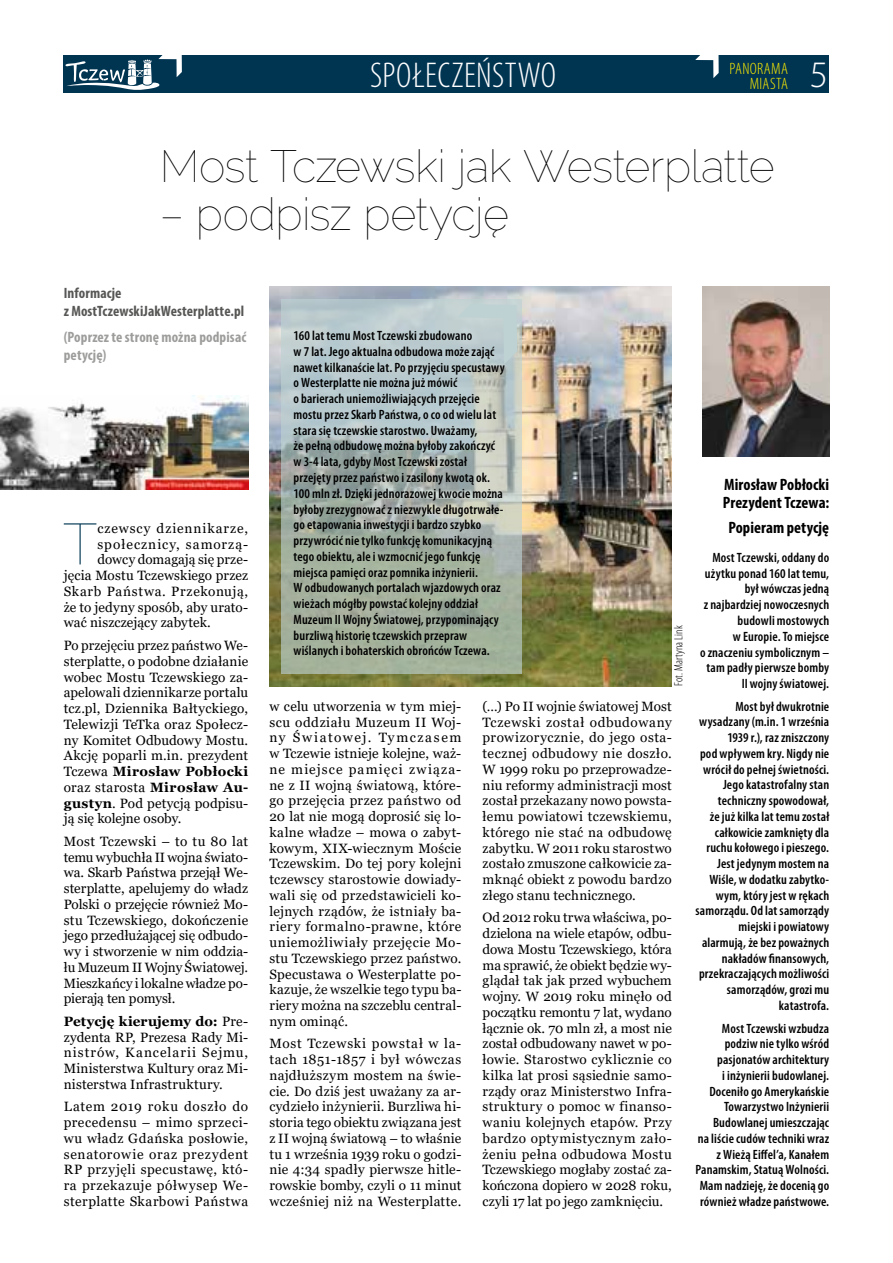
<style>
.page{position:relative;width:893px;height:1263px;background:#fff}
.page>*{position:absolute;margin:0;border:0;box-sizing:border-box;transform-origin:0 0}
.t1{font:100 57.9px "Raleway";color:#003552}
.t2{font:100 45px "Raleway";letter-spacing:-.015em;color:#000}
.t3{font:300 37.5px "Myriad Pro";color:#fff}
.t4{font:300 condensed 36px "Myriad Pro";letter-spacing:.01em;color:#fff}
.t5{font:700 condensed 16.5px/17.2px "Myriad Pro";letter-spacing:.005em;color:#000}
.t6{font:300 condensed 16.5px/15px "Myriad Pro";letter-spacing:.02em;color:#ffed00;text-align:right}
.t7{font:700 condensed 15px/18px "Myriad Pro";letter-spacing:.01em;color:#575756}
.t8{font:700 condensed 15px/18px "Myriad Pro";letter-spacing:.01em;color:#9d9d9c}
.t9{font:13.5px/15.8px "Georgia";letter-spacing:.01em;color:#000;text-align:justify}
.t10{font:600 condensed 13.5px/15.8px "Myriad Pro";letter-spacing:.01em;color:#000;text-align:right}
.t11{font:13.5px "Georgia";letter-spacing:.05em;color:#000}
.t12{font:13.5px "Georgia";letter-spacing:.07em;color:#000}
.t13{font:13.5px "Georgia";letter-spacing:.075em;color:#000}
.t14{font:300 condensed 12px "Myriad Pro";letter-spacing:.01em;color:#000}
.s1{font-weight:700}
</style>
<div class="page">
<div style="left:64px;top:56px;width:765px;height:37px;background:#003552"></div>
<svg style="left:65px;top:55px;width:117px;height:35px"></svg>
<svg style="left:695px;top:55px;width:24px;height:23px"></svg>
<img style="left:703px;top:287px;width:126px;height:170px">
<img style="left:0;top:395px;width:248px;height:95px">
<img style="left:269px;top:287px;width:403px;height:399px">
<svg style="left:281px;top:299px;width:241px;height:375px;background:#acbab1"></svg>
<svg style="left:457px;top:304px;width:60px;height:60px;background:#bdced0"></svg>
<h3 class="t4" style="left:370px;top:54px;width:187px">SPOŁECZEŃSTWO</h3>
<p class="t6" style="left:730px;top:61px;width:60px">PANORAMA<br>MIASTA</p>
<h3 class="t3" style="left:810px;top:54px;width:20px">5</h3>
<h2 class="t2" style="left:160px;top:140px;width:616px">Most Tczewski jak Westerplatte</h2>
<h2 class="t2" style="left:160px;top:188px;width:351px">– podpisz petycję</h2>
<p class="t7" style="left:64px;top:284px;width:182px">Informacje<br>z MostTczewskiJakWesterplatte.pl</p>
<p class="t8" style="left:64px;top:328px;width:184px">(Poprzez te stronę można podpisać petycję)</p>
<h1 class="t1" style="left:63px;top:510px;width:36px">T</h1>
<p class="t12" style="left:97px;top:520px;width:152px">czewscy dziennikarze,</p>
<p class="t13" style="left:97px;top:536px;width:152px">społecznicy, samorzą-</p>
<p class="t9" style="left:97px;top:552px;width:152px">dowcy domagają się prze-</p>
<p class="t9" style="left:64px;top:568px;width:186px">jęcia Mostu Tczewskiego przez</p>
<p class="t11" style="left:64px;top:583px;width:186px">Skarb Państwa. Przekonują,</p>
<p class="t9" style="left:64px;top:599px;width:186px">że to jedyny sposób, aby urato-</p>
<p class="t9" style="left:64px;top:615px;width:149px">wać niszczejący zabytek.</p>
<p class="t9" style="left:64px;top:638px;width:186px">Po przejęciu przez państwo We&shy;sterplatte, o podobne działanie wobec Mostu Tczewskiego za&shy;apelowali dziennikarze portalu tcz.pl, Dziennika Bałtyckiego, Telewizji TeTka oraz Społecz&shy;ny Komitet Odbudowy Mostu.<br>Akcję poparli m.in. prezydent Tczewa <span class="s1">Mirosław Pobłocki </span>oraz starosta <span class="s1">Mirosław Au&shy;gustyn</span>. Pod petycją podpisu&shy;ją się kolejne osoby.</p>
<p class="t9" style="left:64px;top:833px;width:186px">Most Tczewski – to tu 80 lat temu wybuchła II wojna świato&shy;wa. Skarb Państwa przejął We&shy;sterplatte, apelujemy do władz Polski o przejęcie również Mo&shy;stu Tczewskiego, dokończenie jego przedłużającej się odbudo&shy;wy i stworzenie w nim oddzia&shy;łu Muzeum II Wojny Światowej.<br>Mieszkańcy i lokalne władze po&shy;pierają ten pomysł.</p>
<p class="t9" style="left:64px;top:1014px;width:186px"><span class="s1">Petycję kierujemy do:</span> Pre&shy;zydenta RP, Prezesa Rady Mi&shy;nistrów, Kancelarii Sejmu, Ministerstwa Kultury oraz Mi&shy;nisterstwa Infrastruktury.</p>
<p class="t9" style="left:64px;top:1099px;width:186px">Latem 2019 roku doszło do precedensu – mimo sprzeci&shy;wu władz Gdańska posłowie, senatorowie oraz prezydent RP przyjęli specustawę, któ&shy;ra przekazuje półwysep We&shy;sterplatte Skarbowi Państwa</p>
<p class="t10" style="left:294px;top:328px;width:213px;text-align:left">160 lat temu Most Tczewski zbudowano<br>w 7 lat. Jego aktualna odbudowa może zająć nawet kilkanaście lat. Po przyjęciu specustawy o Westerplatte nie można już mówić<br>o barierach uniemożliwiających przejęcie mostu przez Skarb Państwa, o co od wielu lat stara się tczewskie starostwo. Uważamy,<br>że pełną odbudowę można byłoby zakończyć w 3-4 lata, gdyby Most Tczewski został przejęty przez państwo i zasilony kwotą ok.<br>100 mln zł. Dzięki jednorazowej kwocie można byłoby zrezygnować z niezwykle długotrwałe&shy;go etapowania inwestycji i bardzo szybko przywrócić nie tylko funkcję komunikacyjną tego obiektu, ale i wzmocnić jego funkcję miejsca pamięci oraz pomnika inżynierii.<br>W odbudowanych portalach wjazdowych oraz wieżach mógłby powstać kolejny oddział Muzeum II Wojny Światowej, przypominający burzliwą historię tczewskich przepraw wiślanych i bohaterskich obrońców Tczewa.</p>
<p class="t14" style="left:671px;top:686px;width:62px;rotate:-90deg">Fot. Martyna Link</p>
<p class="t9" style="left:269px;top:699px;width:193px">w celu utworzenia w tym miej&shy;scu oddziału Muzeum II Woj&shy;ny Światowej. Tymczasem w Tczewie istnieje kolejne, waż&shy;ne miejsce pamięci związa&shy;ne z II wojną światową, które&shy;go przejęcia przez państwo od 20 lat nie mogą doprosić się lo&shy;kalne władze – mowa o zabyt&shy;kowym, XIX-wiecznym Moście Tczewskim. Do tej pory kolejni tczewscy starostowie dowiady&shy;wali się od przedstawicieli ko&shy;lejnych rządów, że istniały ba&shy;riery formalno-prawne, które uniemożliwiały przejęcie Mo&shy;stu Tczewskiego przez państwo.<br>Specustawa o Westerplatte po&shy;kazuje, że wszelkie tego typu ba&shy;riery można na szczeblu central&shy;nym ominąć.</p>
<p class="t9" style="left:269px;top:1036px;width:193px">Most Tczewski powstał w la&shy;tach 1851-1857 i był wówczas najdłuższym mostem na świe&shy;cie. Do dziś jest uważany za ar&shy;cydzieło inżynierii. Burzliwa hi&shy;storia tego obiektu związana jest z II wojną światową – to właśnie tu 1 września 1939 roku o godzi&shy;nie 4:34 spadły pierwsze hitle&shy;rowskie bomby, czyli o 11 minut wcześniej niż na Westerplatte.</p>
<p class="t9" style="left:483px;top:699px;width:191px">(…) Po II wojnie światowej Most Tczewski został odbudowany prowizorycznie, do jego osta&shy;tecznej odbudowy nie doszło.<br>W 1999 roku po przeprowadze&shy;niu reformy administracji most został przekazany nowo powsta&shy;łemu powiatowi tczewskiemu, którego nie stać na odbudowę zabytku. W 2011 roku starostwo zostało zmuszone całkowicie za&shy;mknąć obiekt z powodu bardzo złego stanu technicznego.</p>
<p class="t9" style="left:483px;top:910px;width:191px">Od 2012 roku trwa właściwa, po&shy;dzielona na wiele etapów, odbu&shy;dowa Mostu Tczewskiego, która ma sprawić, że obiekt będzie wy&shy;glądał tak jak przed wybuchem wojny. W 2019 roku minęło od początku remontu 7 lat, wydano łącznie ok. 70 mln zł, a most nie został odbudowany nawet w po&shy;łowie. Starostwo cyklicznie co kilka lat prosi sąsiednie samo&shy;rządy oraz Ministerstwo Infra&shy;struktury o pomoc w finanso&shy;waniu kolejnych etapów. Przy bardzo optymistycznym zało&shy;żeniu pełna odbudowa Mostu Tczewskiego mogłaby zostać za&shy;kończona dopiero w 2028 roku, czyli 17 lat po jego zamknięciu.</p>
<p class="t5" style="left:723px;top:476px;width:108px">Mirosław Pobłocki<br>Prezydent Tczewa:</p>
<p class="t5" style="left:728px;top:519px;width:102px">Popieram petycję</p>
<p class="t10" style="left:700px;top:549px;width:131px">Most Tczewski, oddany do użytku ponad 160 lat temu, był wówczas jedną<br>z najbardziej nowoczesnych budowli mostowych<br>w Europie. To miejsce<br>o znaczeniu symbolicznym – tam padły pierwsze bomby<br>II wojny światowej.</p>
<p class="t10" style="left:695px;top:698px;width:135px">Most był dwukrotnie wysadzany (m.in. 1 września<br>1939 r.), raz zniszczony<br>pod wpływem kry. Nigdy nie wrócił do pełnej świetności.<br>Jego katastrofalny stan techniczny spowodował,<br>że już kilka lat temu został całkowicie zamknięty dla ruchu kołowego i pieszego.<br>Jest jedynym mostem na<br>Wiśle, w dodatku zabytko&shy;wym, który jest w rękach samorządu. Od lat samorządy miejski i powiatowy alarmują, że bez poważnych nakładów finansowych, przekraczających możliwości samorządów, grozi mu katastrofa.</p>
<p class="t10" style="left:695px;top:1020px;width:135px">Most Tczewski wzbudza podziw nie tylko wśród pasjonatów architektury<br>i inżynierii budowlanej.<br>Doceniło go Amerykańskie<br>Towarzystwo Inżynierii<br>Budowlanej umieszczając<br>na liście cudów techniki wraz z Wieżą Eiffel’a, Kanałem<br>Panamskim, Statuą Wolności.<br>Mam nadzieję, że docenią go również władze państwowe.</p>
</div>
